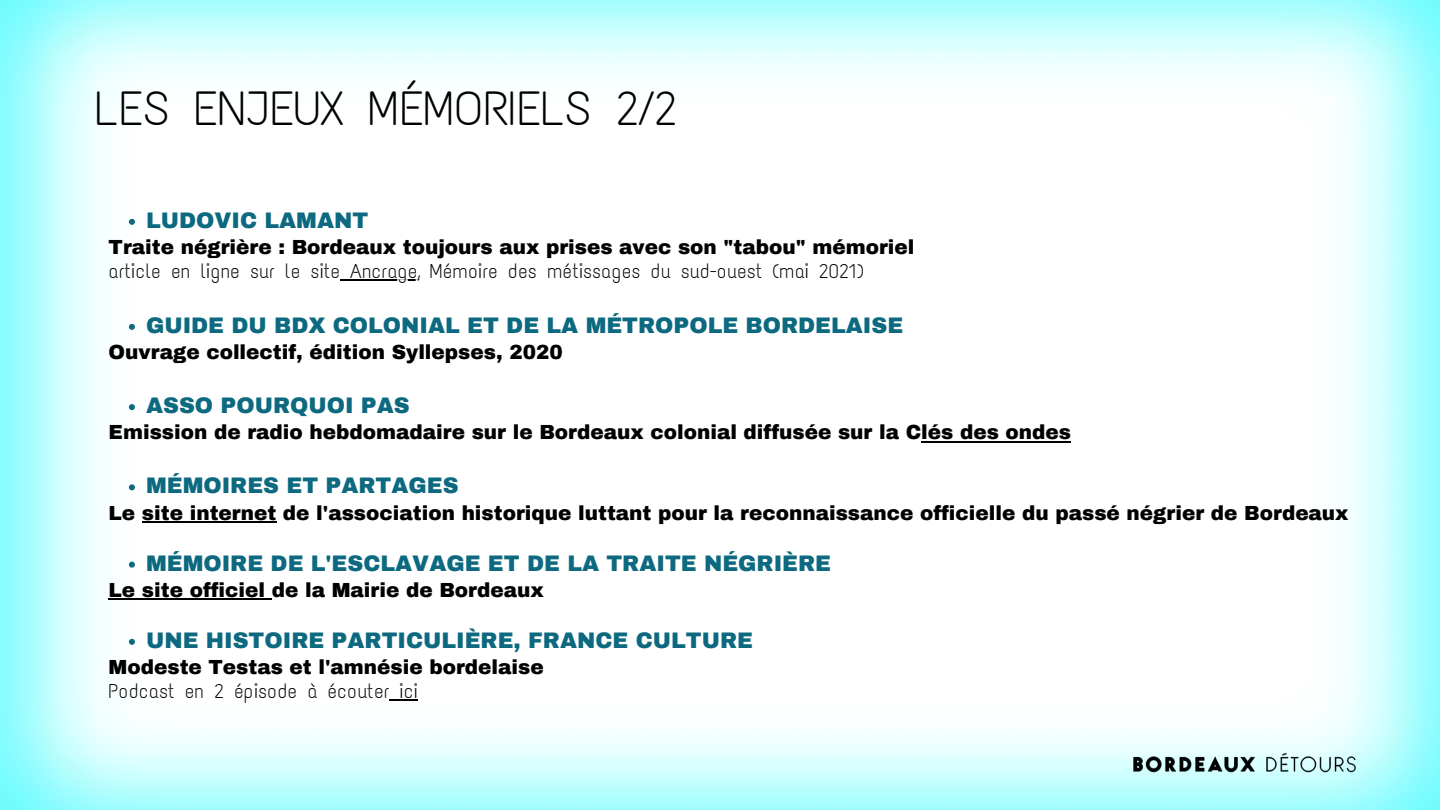
<style>
.page{position:relative;width:1440px;height:810px;background:#fff}
.page>*{position:absolute;margin:0;border:0;box-sizing:border-box;transform-origin:0 0}
.t1{font:48px "Text Me One";color:#000}
.t2{font:900 22px "Archivo";color:#0c6980}
.t3{font:900 20px "Archivo";color:#000}
.t4{font:20px "Text Me One";color:#000}
</style>
<div class="page">
<img style="left:0;top:0;width:1440px;height:810px">
<img style="left:945px;top:622px;width:495px;height:188px">
<svg style="left:129px;top:219px;width:6px;height:6px"></svg>
<hr style="left:340px;top:280px;width:80px;height:1px;background:#000">
<svg style="left:129px;top:324px;width:6px;height:6px"></svg>
<svg style="left:129px;top:404px;width:6px;height:6px"></svg>
<hr style="left:921px;top:441px;width:150px;height:1px;background:#000">
<svg style="left:129px;top:484px;width:6px;height:6px"></svg>
<hr style="left:142px;top:521px;width:134px;height:2px;background:#000">
<svg style="left:129px;top:562px;width:6px;height:6px"></svg>
<hr style="left:109px;top:598px;width:163px;height:2px;background:#000">
<svg style="left:129px;top:639px;width:6px;height:6px"></svg>
<svg style="left:390px;top:700px;width:28px;height:1px"></svg>
<p class="t1" style="left:95px;top:80px;width:585px">LES ENJEUX MÉMORIELS 2/2</p>
<p class="t2" style="left:146px;top:209px;width:224px">LUDOVIC LAMANT</p>
<p class="t3" style="left:109px;top:237px;width:807px">Traite négrière : Bordeaux toujours aux prises avec son "tabou" mémoriel</p>
<p class="t4" style="left:109px;top:259px;width:757px">article en ligne sur le site Ancrage, Mémoire des métissages du sud-ouest (mai 2021)</p>
<p class="t2" style="left:146px;top:314px;width:759px">GUIDE DU BDX COLONIAL ET DE LA MÉTROPOLE BORDELAISE</p>
<p class="t3" style="left:109px;top:342px;width:456px">Ouvrage collectif, édition Syllepses, 2020</p>
<p class="t2" style="left:146px;top:394px;width:265px">ASSO POURQUOI PAS</p>
<p class="t3" style="left:109px;top:422px;width:964px">Emission de radio hebdomadaire sur le Bordeaux colonial diffusée sur la Clés des ondes</p>
<p class="t2" style="left:146px;top:474px;width:314px">MÉMOIRES ET PARTAGES</p>
<p class="t3" style="left:109px;top:502px;width:1241px">Le site internet de l'association historique luttant pour la reconnaissance officielle du passé négrier de Bordeaux</p>
<p class="t2" style="left:146px;top:551px;width:687px">MÉMOIRE DE L'ESCLAVAGE ET DE LA TRAITE NÉGRIÈRE</p>
<p class="t3" style="left:109px;top:579px;width:437px">Le site officiel de la Mairie de Bordeaux</p>
<p class="t2" style="left:146px;top:629px;width:608px">UNE HISTOIRE PARTICULIÈRE, FRANCE CULTURE</p>
<p class="t3" style="left:109px;top:657px;width:437px">Modeste Testas et l'amnésie bordelaise</p>
<p class="t4" style="left:109px;top:679px;width:311px">Podcast en 2 épisode à écouter ici</p>
</div>
